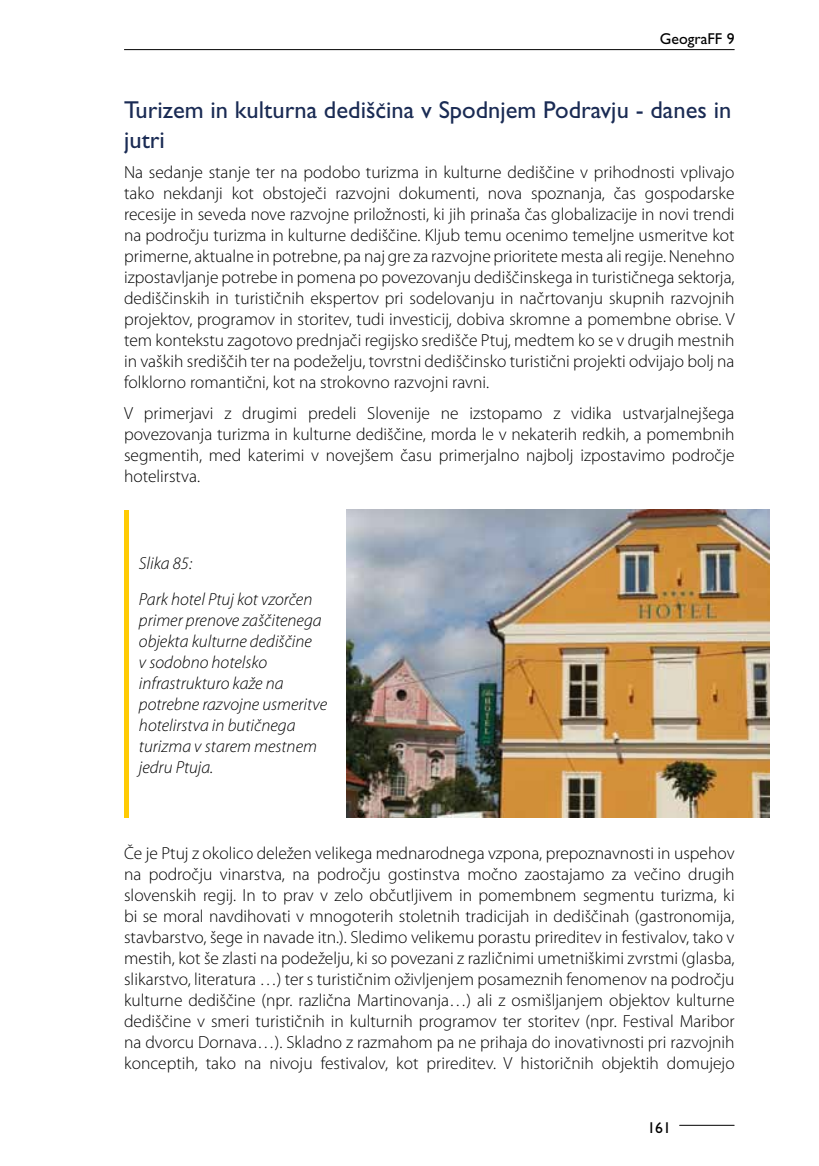
<style>
.page{position:relative;width:819px;height:1166px;background:#fff}
.page>*{position:absolute;margin:0;border:0;box-sizing:border-box;transform-origin:0 0}
.t1{font:24.5px/29.4px "Gill Sans M";color:#1a2b54}
.t2{font:300 17.5px/21px "Myriad Pro";color:#000;text-align:justify}
.t3{font:italic 300 17.5px/21px "Myriad Pro";color:#000}
.t4{font:15.75px "Gill Sans M";color:#000}
</style>
<div class="page">
<hr style="left:124px;top:49px;width:610px;height:1px;background:#000">
<hr style="left:679px;top:1125px;width:55px;height:1px;background:#000">
<img style="left:346px;top:510px;width:423px;height:307px">
<div style="left:124px;top:510px;width:5px;height:308px;background:#ffcb05"></div>
<p class="t4" style="left:660px;top:30px;width:76px">GeograFF 9</p>
<h1 class="t1" style="left:124px;top:95px;width:608px">Turizem in kulturna dedišËina v Spodnjem Podravju - danes in jutri</h1>
<p class="t2" style="left:124px;top:162px;width:612px">Na sedanje stanje ter na podobo turizma in kulturne dediščine v prihodnosti vplivajo tako nekdanji kot obstoječi razvojni dokumenti, nova spoznanja, čas gospodarske recesije in seveda nove razvojne priložnosti, ki jih prinaša čas globalizacije in novi trendi na področju turizma in kulturne dediščine. Kljub temu ocenimo temeljne usmeritve kot primerne, aktualne in potrebne, pa naj gre za razvojne prioritete mesta ali regije. Nenehno izpostavljanje potrebe in pomena po povezovanju dediščinskega in turističnega sektorja, dediščinskih in turističnih ekspertov pri sodelovanju in načrtovanju skupnih razvojnih projektov, programov in storitev, tudi investicij, dobiva skromne a pomembne obrise. V tem kontekstu zagotovo prednjači regijsko središče Ptuj, medtem ko se v drugih mestnih in vaških središčih ter na podeželju, tovrstni dediščinsko turistični projekti odvijajo bolj na folklorno romantični, kot na strokovno razvojni ravni.</p>
<p class="t2" style="left:124px;top:403px;width:612px">V primerjavi z drugimi predeli Slovenije ne izstopamo z vidika ustvarjalnejšega povezovanja turizma in kulturne dediščine, morda le v nekaterih redkih, a pomembnih segmentih, med katerimi v novejšem času primerjalno najbolj izpostavimo področje hotelirstva.</p>
<p class="t3" style="left:139px;top:545px;width:175px;line-height:35.9px">Slika 85:<br>Park hotel Ptuj kot vzorčen</p>
<p class="t3" style="left:139px;top:610px;width:190px">primer prenove zaščitenega objekta kulturne dediščine<br>v sodobno hotelsko infrastrukturo kaže na potrebne razvojne usmeritve hotelirstva in butičnega turizma v starem mestnem jedru Ptuja.</p>
<p class="t2" style="left:124px;top:843px;width:612px">Če je Ptuj z okolico deležen velikega mednarodnega vzpona, prepoznavnosti in uspehov na področju vinarstva, na področju gostinstva močno zaostajamo za večino drugih slovenskih regij. In to prav v zelo občutljivem in pomembnem segmentu turizma, ki bi se moral navdihovati v mnogoterih stoletnih tradicijah in dediščinah (gastronomija, stavbarstvo, šege in navade itn.). Sledimo velikemu porastu prireditev in festivalov, tako v mestih, kot še zlasti na podeželju, ki so povezani z različnimi umetniškimi zvrstmi (glasba, slikarstvo, literatura …) ter s turističnim oživljenjem posameznih fenomenov na področju kulturne dediščine (npr. različna Martinovanja…) ali z osmišljanjem objektov kulturne dediščine v smeri turističnih in kulturnih programov ter storitev (npr. Festival Maribor na dvorcu Dornava…). Skladno z razmahom pa ne prihaja do inovativnosti pri razvojnih konceptih, tako na nivoju festivalov, kot prireditev. V historičnih objektih domujejo</p>
<p class="t4" style="left:647px;top:1119px;width:25px">161</p>
</div>
